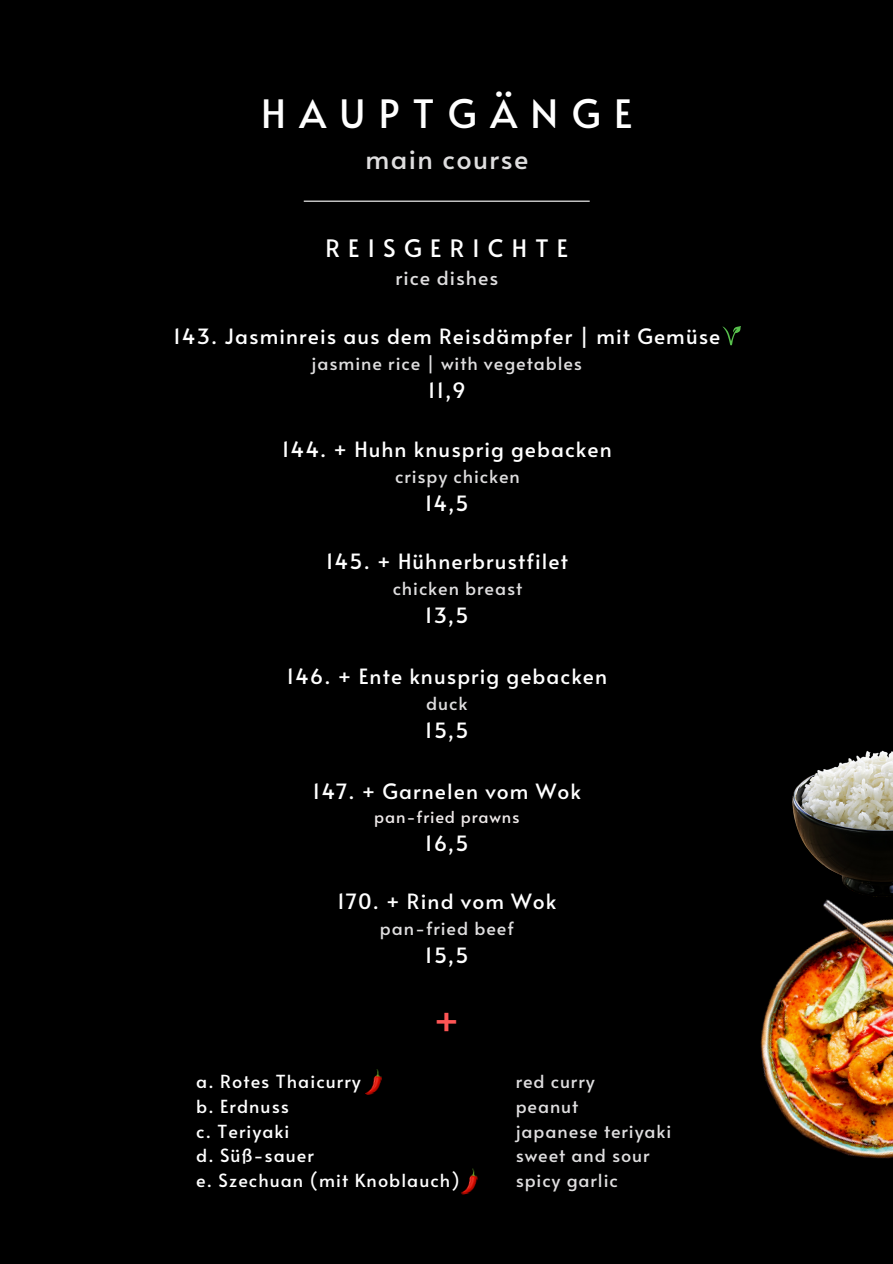
<style>
.page{position:relative;width:893px;height:1264px;background:#fff}
.page>*{position:absolute;margin:0;border:0;box-sizing:border-box;transform-origin:0 0}
.t1{font:40.5px "Alata";color:#fe5555}
.t2{font:39px "Alata";letter-spacing:.345em;color:#fff}
.t3{font:27px "Alata";letter-spacing:.05em;color:#dfdedf}
.t4{font:24px "Alata";letter-spacing:.345em;color:#fff}
.t5{font:21px "Alata";letter-spacing:.05em;color:#fff}
.t6{font:19.5px "Alata";letter-spacing:.05em;color:#dfdedf}
.t7{font:18px "Alata";letter-spacing:.05em;color:#dfdedf}
.t8{font:18px "Alata";letter-spacing:.06em;color:#fff}
.t9{font:16.5px "Alata";letter-spacing:.05em;color:#efeaea}
</style>
<div class="page">
<div style="left:0;top:0;width:892px;height:1263px;background:#000"></div>
<img style="left:760px;top:896px;width:132px;height:263px">
<img style="left:792px;top:750px;width:100px;height:144px">
<svg style="left:722px;top:326px;width:18px;height:19px"></svg>
<hr style="left:304px;top:201px;width:285px;height:1px;background:#fff">
<img style="left:461px;top:1168px;width:17px;height:26px">
<img style="left:365px;top:1069px;width:17px;height:26px">
<p class="t2" style="left:261px;top:85px;width:373px">HAUPTGÄNGE</p>
<p class="t3" style="left:365px;top:139px;width:164px">main course</p>
<p class="t4" style="left:325px;top:230px;width:244px">REISGERICHTE</p>
<p class="t6" style="left:395px;top:263px;width:104px">rice dishes</p>
<p class="t5" style="left:173px;top:321px;width:549px">143. Jasminreis aus dem Reisdämpfer | mit Gemüse</p>
<p class="t7" style="left:311px;top:350px;width:272px">jasmine rice | with vegetables</p>
<p class="t5" style="left:427px;top:375px;width:40px">11,9</p>
<p class="t5" style="left:282px;top:434px;width:331px">144. + Huhn knusprig gebacken</p>
<p class="t7" style="left:395px;top:463px;width:126px">crispy chicken</p>
<p class="t5" style="left:425px;top:488px;width:46px">14,5</p>
<p class="t5" style="left:325px;top:546px;width:244px">145. + Hühnerbrustfilet</p>
<p class="t7" style="left:392px;top:575px;width:131px">chicken breast</p>
<p class="t5" style="left:425px;top:600px;width:45px">13,5</p>
<p class="t5" style="left:286px;top:661px;width:322px">146. + Ente knusprig gebacken</p>
<p class="t7" style="left:426px;top:690px;width:43px">duck</p>
<p class="t5" style="left:425px;top:715px;width:45px">15,5</p>
<p class="t5" style="left:312px;top:776px;width:270px">147. + Garnelen vom Wok</p>
<p class="t9" style="left:374px;top:804px;width:147px">pan-fried prawns</p>
<p class="t5" style="left:425px;top:827px;width:45px">16,5</p>
<p class="t5" style="left:337px;top:886px;width:221px">170. + Rind vom Wok</p>
<p class="t7" style="left:380px;top:915px;width:135px">pan-fried beef</p>
<p class="t5" style="left:425px;top:940px;width:45px">15,5</p>
<p class="t1" style="left:433px;top:990px;width:28px">+</p>
<p class="t8" style="left:196px;top:1068px;width:166px">a. Rotes Thaicurry</p>
<p class="t8" style="left:196px;top:1093px;width:94px">b. Erdnuss</p>
<p class="t8" style="left:196px;top:1117px;width:95px">c. Teriyaki</p>
<p class="t8" style="left:196px;top:1142px;width:119px">d. Süß-sauer</p>
<p class="t8" style="left:196px;top:1167px;width:265px">e. Szechuan (mit Knoblauch)</p>
<p class="t7" style="left:515px;top:1068px;width:80px">red curry</p>
<p class="t7" style="left:515px;top:1093px;width:64px">peanut</p>
<p class="t7" style="left:515px;top:1117px;width:157px">japanese teriyaki</p>
<p class="t7" style="left:515px;top:1142px;width:135px">sweet and sour</p>
<p class="t7" style="left:515px;top:1167px;width:104px">spicy garlic</p>
</div>
